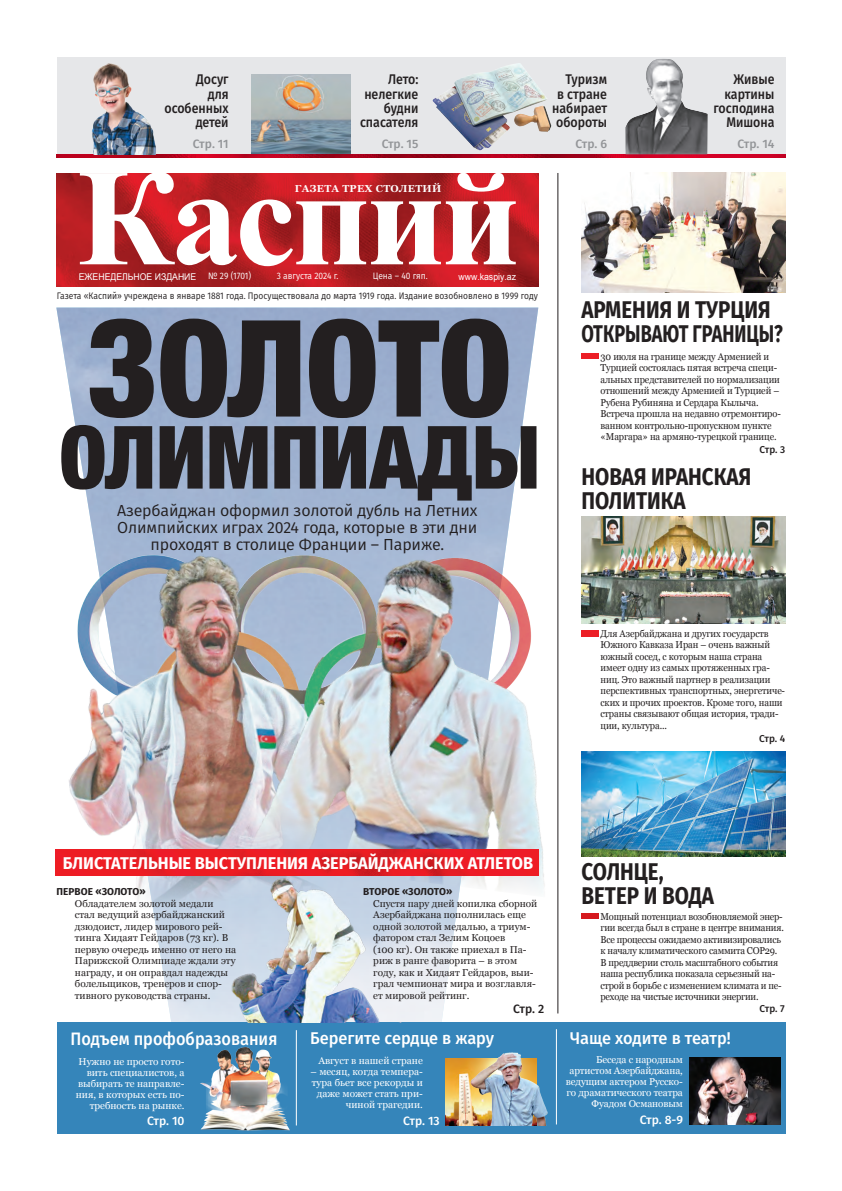
<style>
.page{position:relative;width:842px;height:1191px;background:#fff}
.page>*{position:absolute;margin:0;border:0;box-sizing:border-box;transform-origin:0 0}
.t1{font:700 137.8px "Times New Roman";letter-spacing:-.035em;color:#fff}
.t2{font:900 condensed 134.5px "Helvetica Neue";color:#231f20}
.t3{font:900 condensed 87.4px "Helvetica Neue";color:#231f20}
.t4{font:700 24.2px/24.2px "Fira Sans";color:#231f20;scale:.85 1}
.t5{font:500 18px "Fira Sans";color:#fff;scale:.91 1}
.t6{font:700 17px "Fira Sans";color:#fff;scale:.96 1}
.t7{font:500 17px "Fira Sans";color:#fff;scale:.96 1}
.t8{font:16px/17px "Fira Sans";letter-spacing:-.01em;color:#231f20;text-align:center}
.t9{font:500 14px/14px "Fira Sans";color:#231f20;text-align:right;scale:.89 1}
.t10{font:500 12.1px "Fira Sans";color:#939598}
.t11{font:500 12.1px "Fira Sans";color:#fff}
.t12{font:500 12.1px "Fira Sans";color:#231f20}
.t13{font:700 10.1px "Georgia";letter-spacing:.03em;color:#fff}
.t14{font:10px/11.5px "Georgia";letter-spacing:-.01em;color:#231f20;scale:.93 1}
.t15{font:10px/11.5px "Georgia";letter-spacing:-.01em;color:#231f20}
.t16{font:10px/11px "Georgia";color:#fff;text-align:right}
.t17{font:700 10px "Fira Sans";letter-spacing:.01em;color:#231f20}
.t18{font:500 10px "Fira Sans";letter-spacing:-.02em;color:#231f20}
.t19{font:9.5px "Fira Sans";color:#231f20;scale:.89 1}
.t20{font:9.3px "Fira Sans";color:#fff;scale:.91 1}
.t21{font:9.3px "Arial";color:#fff;scale:.93 1}
</style>
<div class="page">
<div style="left:57px;top:57px;width:728px;height:97px;background:#e6e7e9"></div>
<img style="left:251px;top:74px;width:99px;height:80px">
<img style="left:57px;top:154px;width:728px;height:4px">
<img style="left:581px;top:630px;width:17px;height:6px">
<img style="left:581px;top:913px;width:17px;height:5px">
<img style="left:581px;top:516px;width:204px;height:107px">
<img style="left:581px;top:751px;width:204px;height:105px">
<hr style="left:558px;top:173px;width:1px;height:840px;background:#231f20">
<img style="left:581px;top:353px;width:17px;height:6px">
<img style="left:92px;top:63px;width:64px;height:91px">
<img style="left:581px;top:173px;width:204px;height:119px">
<div style="left:57px;top:1022px;width:728px;height:112px;background:#3585ba"></div>
<img style="left:446px;top:1058px;width:22px;height:67px">
<img style="left:689px;top:1057px;width:91px;height:67px">
<hr style="left:296px;top:1030px;width:1px;height:95px;background:#fff">
<hr style="left:556px;top:1029px;width:1px;height:95px;background:#fff">
<img style="left:57px;top:173px;width:481px;height:114px">
<img style="left:55px;top:533px;width:343px;height:383px">
<img style="left:246px;top:539px;width:313px;height:358px">
<img style="left:56px;top:849px;width:482px;height:26px">
<img style="left:222px;top:868px;width:193px;height:154px">
<img style="left:468px;top:1052px;width:80px;height:73px">
<img style="left:200px;top:1030px;width:96px;height:101px">
<img style="left:625px;top:59px;width:83px;height:95px">
<img style="left:430px;top:63px;width:131px;height:95px">
<h3 class="t9" style="left:164px;top:72px;width:74px">Досуг<br>для особенных детей</h3>
<h3 class="t9" style="left:714px;top:72px;width:70px">Живые картины господина<br>Мишона</h3>
<p class="t10" style="left:193px;top:134px;width:37px">Стр. 11</p>
<p class="t10" style="left:382px;top:134px;width:38px">Стр. 15</p>
<p class="t10" style="left:575px;top:134px;width:33px">Стр. 6</p>
<p class="t10" style="left:737px;top:134px;width:39px">Стр. 14</p>
<h3 class="t9" style="left:360px;top:72px;width:67px">Лето: нелегкие будни спасателя</h3>
<h3 class="t9" style="left:552px;top:72px;width:63px">Туризм<br>в стране набирает обороты</h3>
<h1 class="t1" style="left:77px;top:141px;width:445px">Каспий</h1>
<p class="t21" style="left:79px;top:271px;width:128px">ЕЖЕНЕДЕЛЬНОЕ ИЗДАНИЕ</p>
<p class="t21" style="left:459px;top:271px;width:63px">www.kaspiy.az</p>
<p class="t13" style="left:295px;top:182px;width:148px">ГАЗЕТА ТРЕХ СТОЛЕТИЙ</p>
<p class="t20" style="left:208px;top:269px;width:49px">№ 29 (1701)</p>
<p class="t20" style="left:277px;top:269px;width:70px">3 августа 2024 г.</p>
<p class="t20" style="left:373px;top:269px;width:62px">Цена – 40 гяп.</p>
<p class="t19" style="left:57px;top:289px;width:542px">Газета «Каспий» учреждена в январе 1881 года. Просуществовала до марта 1919 года. Издание возобновлено в 1999 году</p>
<h2 class="t2" style="left:88px;top:286px;width:425px">ЗОЛОТО</h2>
<h3 class="t3" style="left:59px;top:403px;width:482px">ОЛИМПИАДЫ</h3>
<h3 class="t8" style="left:117px;top:501px;width:362px">Азербайджан оформил золотой дубль на Летних<br>Олимпийских играх 2024 года, которые в эти дни проходят в столице Франции – Париже.</h3>
<h3 class="t4" style="left:581px;top:296px;width:239px">АРМЕНИЯ И ТУРЦИЯ<br>ОТКРЫВАЮТ ГРАНИЦЫ?</h3>
<p class="t14" style="left:600px;top:350px;width:195px">30 июля на границе между Арменией и Турцией состоялась пятая встреча специ&shy;альных представителей по нормализации отношений между Арменией и Турцией – Рубена Рубиняна и Сердара Кылыча.<br>Встреча прошла на недавно отремонтиро&shy;ванном контрольно-пропускном пункте «Маргара» на армяно-турецкой границе.</p>
<h3 class="t4" style="left:581px;top:462px;width:201px">НОВАЯ ИРАНСКАЯ<br>ПОЛИТИКА</h3>
<p class="t18" style="left:759px;top:442px;width:27px">Стр. 3</p>
<p class="t14" style="left:600px;top:627px;width:200px">Для Азербайджана и других государств Южного Кавказа Иран – очень важный южный сосед, с которым наша страна имеет одну из самых протяженных гра&shy;ниц. Это важный партнер в реализации перспективных транспортных, энергетиче&shy;ских и прочих проектов. Кроме того, наши страны связывают общая история, тради&shy;ции, культура...</p>
<p class="t18" style="left:759px;top:730px;width:28px">Стр. 4</p>
<h3 class="t6" style="left:63px;top:849px;width:491px">БЛИСТАТЕЛЬНЫЕ ВЫСТУПЛЕНИЯ АЗЕРБАЙДЖАНСКИХ АТЛЕТОВ</h3>
<p class="t15" style="left:75px;top:897px;width:163px">Обладателем золотой медали<br>стал ведущий азербайджанский дзюдоист, лидер мирового рей&shy;тинга Хидаят Гейдаров (73 кг). В первую очередь именно от него на<br>Парижской Олимпиаде ждали эту награду, и он оправдал надежды болельщиков, тренеров и спор&shy;тивного руководства страны.</p>
<p class="t17" style="left:56px;top:882px;width:91px">ПЕРВОЕ «ЗОЛОТО»</p>
<p class="t17" style="left:363px;top:882px;width:91px">ВТОРОЕ «ЗОЛОТО»</p>
<p class="t15" style="left:373px;top:897px;width:166px">Спустя пару дней копилка сборной<br>Азербайджана пополнилась еще одной золотой медалью, а триум&shy;фатором стал Зелим Коцоев<br>(100 кг). Он также приехал в Па&shy;риж в ранге фаворита – в этом году, как и Хидаят Гейдаров, выи&shy;грал чемпионат мира и возглавля&shy;ет мировой рейтинг.</p>
<p class="t12" style="left:513px;top:999px;width:33px">Стр. 2</p>
<h3 class="t4" style="left:581px;top:857px;width:158px">СОЛНЦЕ,<br>ВЕТЕР И ВОДА</h3>
<p class="t14" style="left:600px;top:910px;width:199px">Мощный потенциал возобновляемой энер&shy;гии всегда был в стране в центре внимания.<br>Все процессы ожидаемо активизировались к началу климатического саммита СOP29.<br>В преддверии столь масштабного события наша республика показала серьезный на&shy;строй в борьбе с изменением климата и пе&shy;реходе на чистые источники энергии.</p>
<p class="t18" style="left:759px;top:1000px;width:27px">Стр. 7</p>
<h3 class="t5" style="left:71px;top:1023px;width:229px">Подъем профобразования</h3>
<h3 class="t7" style="left:310px;top:1024px;width:193px">Берегите сердце в жару</h3>
<h3 class="t7" style="left:570px;top:1024px;width:169px">Чаще ходите в театр!</h3>
<p class="t16" style="left:76px;top:1055px;width:110px">Нужно не просто гото&shy;вить специалистов, а выбирать те направле&shy;ния, в которых есть по&shy;требность на рынке.</p>
<p class="t16" style="left:318px;top:1054px;width:106px">Август в нашей стране</p>
<p class="t16" style="left:566px;top:1053px;width:118px">Беседа с народным артистом Азербайджана, ведущим актером Русско&shy;го драматического театра<br>Фуадом Османовым</p>
<p class="t16" style="left:310px;top:1065px;width:114px">– месяц, когда темпера&shy;тура бьет все рекорды и даже может стать при&shy;чиной трагедии.</p>
<p class="t11" style="left:147px;top:1111px;width:39px">Стр. 10</p>
<p class="t11" style="left:403px;top:1111px;width:38px">Стр. 13</p>
<p class="t11" style="left:640px;top:1110px;width:45px">Стр. 8-9</p>
</div>
